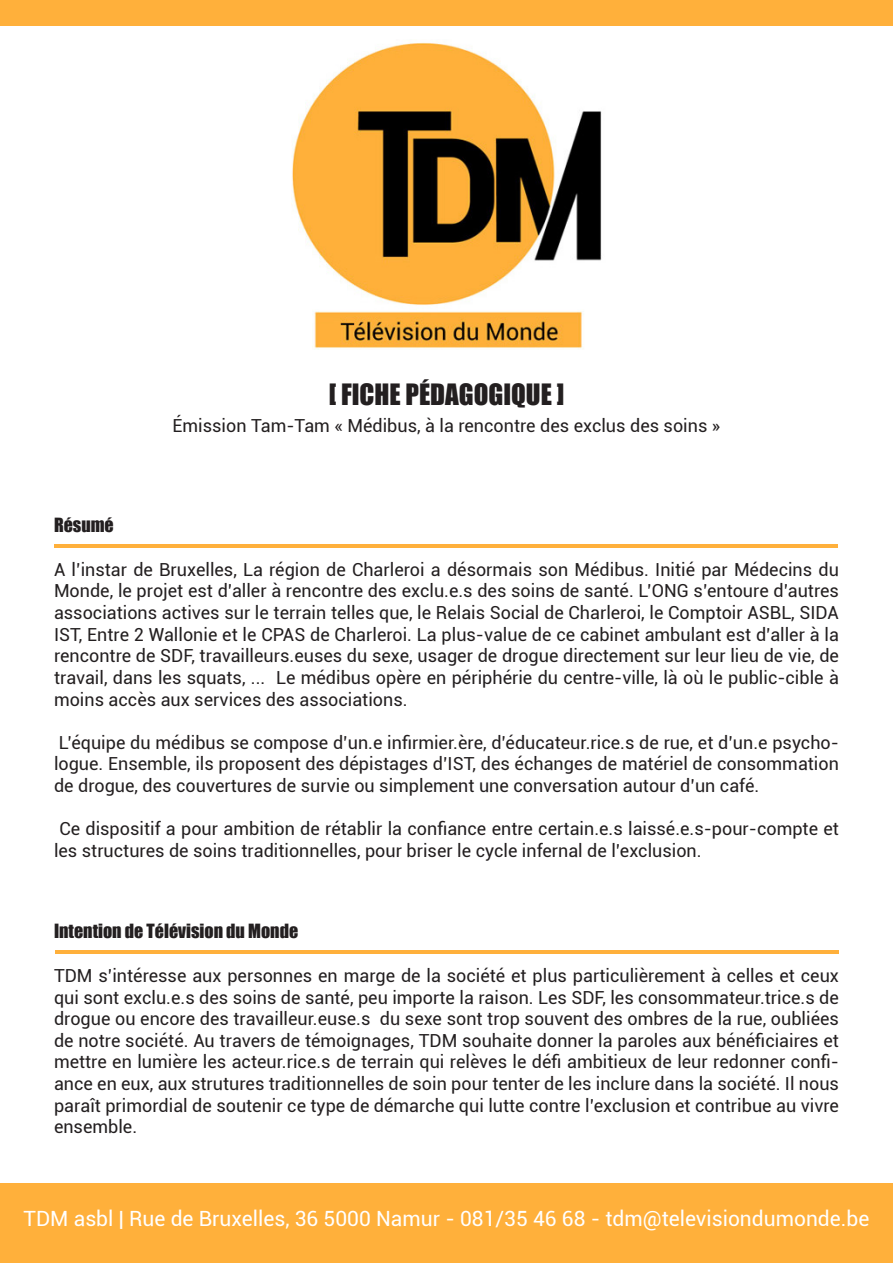
<style>
.page{position:relative;width:893px;height:1263px;background:#fff}
.page>*{position:absolute;margin:0;border:0;box-sizing:border-box;transform-origin:0 0}
.t1{font:27px "Impact";color:#231f20}
.t2{font:21px "Roboto";color:#fff}
.t3{font:18px/21.6px "Roboto";color:#231f20;text-align:justify}
.t4{font:18px "Impact";color:#231f20}
</style>
<div class="page">
<div style="left:1px;top:1183px;width:892px;height:79px;background:#ffb03b"></div>
<div style="left:0;top:0;width:893px;height:26px;background:#ffb03b"></div>
<hr style="left:54px;top:544px;width:783px;height:4px;background:#ffb03b">
<hr style="left:56px;top:950px;width:783px;height:4px;background:#ffb03b">
<img style="left:291px;top:43px;width:311px;height:307px">
<p class="t4" style="left:54px;top:511px;width:61px">Résumé</p>
<h1 class="t1" style="left:329px;top:374px;width:237px">[ FICHE PÉDAGOGIQUE ]</h1>
<p class="t3" style="left:173px;top:414px;width:549px">Émission Tam-Tam « Médibus, à la rencontre des exclus des soins »</p>
<p class="t3" style="left:54px;top:558px;width:786px">A l’instar de Bruxelles, La région de Charleroi a désormais son Médibus. Initié par Médecins du Monde, le projet est d’aller à rencontre des exclu.e.s des soins de santé. L’ONG s’entoure d’autres associations actives sur le terrain telles que, le Relais Social de Charleroi, le Comptoir ASBL, SIDA IST, Entre 2 Wallonie et le CPAS de Charleroi. La plus-value de ce cabinet ambulant est d’aller à la rencontre de SDF, travailleurs.euses du sexe, usager de drogue directement sur leur lieu de vie, de travail, dans les squats, ... Le médibus opère en périphérie du centre-ville, là où le public-cible à moins accès aux services des associations.</p>
<p class="t3" style="left:54px;top:731px;width:786px">L’équipe du médibus se compose d’un.e infirmier.ère, d’éducateur.rice.s de rue, et d’un.e psycho&shy;logue. Ensemble, ils proposent des dépistages d’IST, des échanges de matériel de consommation de drogue, des couvertures de survie ou simplement une conversation autour d’un café.</p>
<p class="t3" style="left:54px;top:817px;width:786px">Ce dispositif a pour ambition de rétablir la confiance entre certain.e.s laissé.e.s-pour-compte et les structures de soins traditionnelles, pour briser le cycle infernal de l’exclusion.</p>
<p class="t4" style="left:54px;top:917px;width:246px">Intention de Télévision du Monde</p>
<p class="t3" style="left:54px;top:964px;width:786px">TDM s’intéresse aux personnes en marge de la société et plus particulièrement à celles et ceux qui sont exclu.e.s des soins de santé, peu importe la raison. Les SDF, les consommateur.trice.s de drogue ou encore des travailleur.euse.s du sexe sont trop souvent des ombres de la rue, oubliées de notre société. Au travers de témoignages, TDM souhaite donner la paroles aux bénéficiaires et mettre en lumière les acteur.rice.s de terrain qui relèves le défi ambitieux de leur redonner confi&shy;ance en eux, aux strutures traditionnelles de soin pour tenter de les inclure dans la société. Il nous paraît primordial de soutenir ce type de démarche qui lutte contre l’exclusion et contribue au vivre ensemble.</p>
<p class="t2" style="left:24px;top:1203px;width:847px">TDM asbl | Rue de Bruxelles, 36 5000 Namur - 081/35 46 68 - tdm@televisiondumonde.be</p>
</div>
